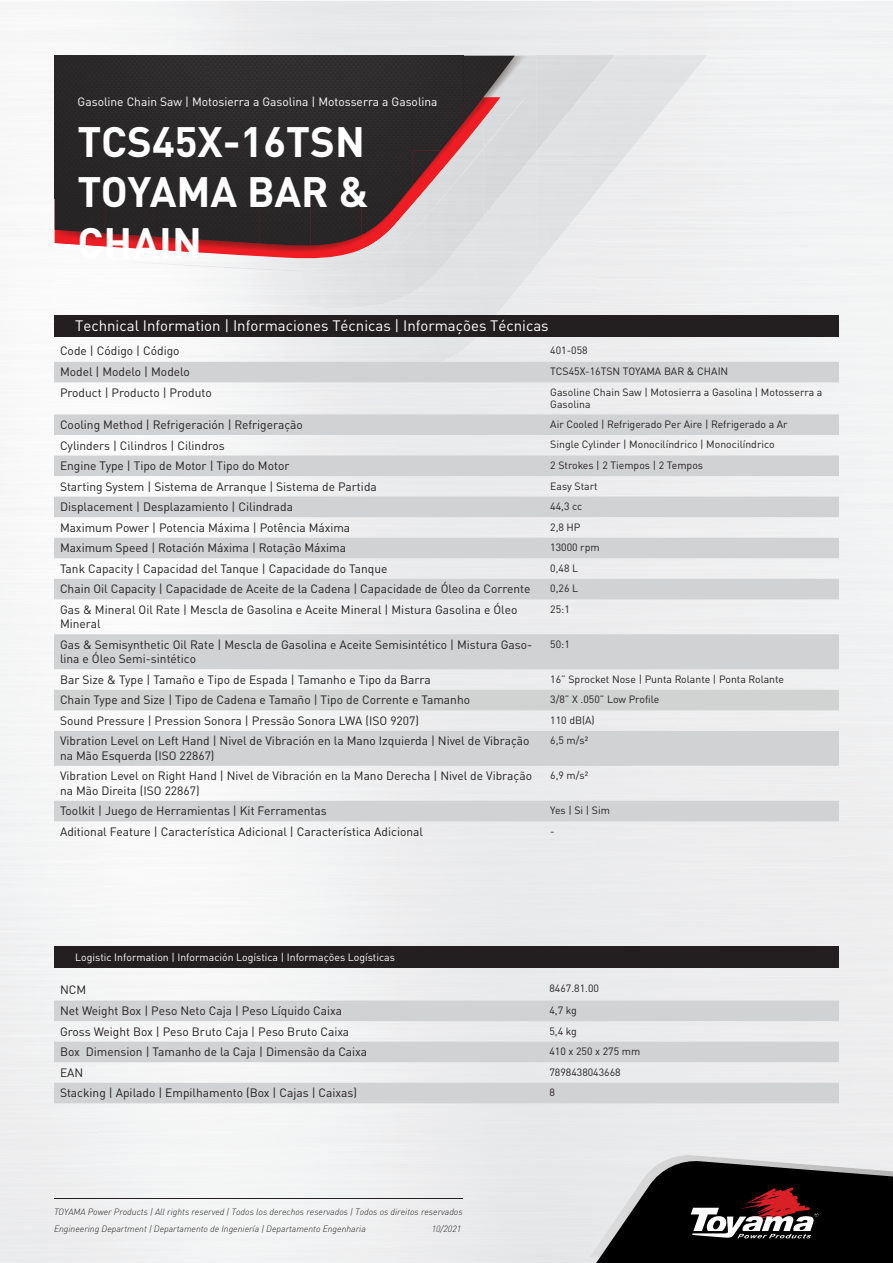
<style>
.page{position:relative;width:893px;height:1263px;background:#fff}
.page>*{position:absolute;margin:0;border:0;box-sizing:border-box;transform-origin:0 0}
.t1{font:700 42px/50.4px "DIN Pro";color:#fff;text-align:justify}
.t2{font:15px "DIN Pro";color:#fff}
.t3{font:12px/14.4px "DIN Pro";color:#231f20}
.t4{font:12px "DIN Pro";color:#fff}
.t5{font:10.5px/12.6px "DIN Pro";color:#231f20}
.t6{font:10.5px "DIN Pro";color:#fff}
.t7{font:italic 300 9px "DIN Pro";color:#231f20}
</style>
<div class="page">
<img style="left:0;top:1px;width:893px;height:104px">
<img style="left:0;top:105px;width:99px;height:1158px">
<div style="left:596px;top:105px;width:297px;height:1050px;background:#eeeff0"></div>
<div style="left:546px;top:215px;width:50px;height:1048px;background:#e9eaeb"></div>
<div style="left:496px;top:336px;width:50px;height:927px;background:#e8e9ea"></div>
<div style="left:447px;top:336px;width:49px;height:927px;background:#eaeaeb"></div>
<div style="left:99px;top:821px;width:198px;height:442px;background:#f5f5f6"></div>
<div style="left:397px;top:821px;width:50px;height:442px;background:#ececee"></div>
<div style="left:297px;top:821px;width:100px;height:442px;background:#f1f1f2"></div>
<img style="left:589px;top:1155px;width:304px;height:103px">
<img style="left:574px;top:55px;width:133px;height:53px">
<img style="left:537px;top:107px;width:121px;height:108px">
<svg style="left:657px;top:107px;width:8px;height:10px"></svg>
<img style="left:406px;top:214px;width:151px;height:101px">
<img style="left:557px;top:214px;width:21px;height:27px">
<img style="left:55px;top:294px;width:351px;height:68px">
<div style="left:406px;top:336px;width:85px;height:26px;background:#e4e5e6"></div>
<img style="left:55px;top:55px;width:560px;height:51px">
<img style="left:55px;top:271px;width:44px;height:23px">
<img style="left:537px;top:105px;width:37px;height:46px">
<img style="left:105px;top:260px;width:349px;height:48px">
<div style="left:484px;top:216px;width:53px;height:36px;background:#e1e2e4"></div>
<img style="left:484px;top:56px;width:53px;height:160px">
<div style="left:434px;top:159px;width:50px;height:93px;background:#dadbdd"></div>
<img style="left:483px;top:153px;width:17px;height:6px">
<img style="left:434px;top:207px;width:17px;height:9px">
<img style="left:352px;top:243px;width:37px;height:9px">
<img style="left:56px;top:243px;width:296px;height:9px">
<img style="left:55px;top:252px;width:335px;height:19px">
<img style="left:483px;top:97px;width:42px;height:56px">
<div style="left:389px;top:207px;width:45px;height:45px;background:#dcdddf"></div>
<svg style="left:596px;top:1159px;width:297px;height:104px;background:#3e3839"></svg>
<img style="left:402px;top:103px;width:81px;height:104px">
<div style="left:55px;top:56px;width:460px;height:47px;background:#2e2b2c"></div>
<div style="left:55px;top:103px;width:409px;height:48px;background:#2c292a"></div>
<img style="left:464px;top:103px;width:15px;height:19px">
<div style="left:55px;top:151px;width:358px;height:47px;background:#2a2728"></div>
<img style="left:413px;top:151px;width:28px;height:35px">
<div style="left:55px;top:198px;width:51px;height:35px;background:#272425"></div>
<div style="left:106px;top:198px;width:51px;height:39px;background:#282526"></div>
<div style="left:157px;top:198px;width:51px;height:42px;background:#282526"></div>
<div style="left:208px;top:198px;width:51px;height:45px;background:#282627"></div>
<div style="left:259px;top:198px;width:103px;height:47px;background:#292627"></div>
<img style="left:361px;top:198px;width:41px;height:37px">
<hr style="left:54px;top:1198px;width:409px;height:1px;background:#231f20">
<div style="left:54px;top:947px;width:785px;height:21px;background:#231f20"></div>
<svg style="left:54px;top:362px;width:785px;height:459px"></svg>
<div style="left:54px;top:690px;width:785px;height:20px;background:#d1d2d2"></div>
<svg style="left:54px;top:1000px;width:785px;height:103px;fill:#d1d2d4"></svg>
<div style="left:54px;top:315px;width:785px;height:21px;background:#231f20"></div>
<p class="t4" style="left:78px;top:93px;width:361px">Gasoline Chain Saw | Motosierra a Gasolina | Motosserra a Gasolina</p>
<h1 class="t1" style="left:78px;top:111px;width:293px">TCS45X-16TSN TOYAMA BAR &amp; CHAIN</h1>
<p class="t2" style="left:75px;top:314px;width:475px">Technical Information | Informaciones Técnicas | Informações Técnicas</p>
<p class="t3" style="left:60px;top:342px;width:121px">Code | Código | Código</p>
<p class="t5" style="left:550px;top:343px;width:39px">401-058</p>
<p class="t3" style="left:60px;top:364px;width:131px">Model | Modelo | Modelo</p>
<p class="t5" style="left:550px;top:364px;width:180px">TCS45X-16TSN TOYAMA BAR &amp; CHAIN</p>
<p class="t3" style="left:60px;top:384px;width:153px">Product | Producto | Produto</p>
<p class="t5" style="left:550px;top:385px;width:274px">Gasoline Chain Saw | Motosierra a Gasolina | Motosserra a<br>Gasolina</p>
<p class="t3" style="left:60px;top:416px;width:244px">Cooling Method | Refrigeración | Refrigeração</p>
<p class="t5" style="left:550px;top:417px;width:239px">Air Cooled | Refrigerado Per Aire | Refrigerado a Ar</p>
<p class="t3" style="left:60px;top:437px;width:166px">Cylinders | Cilindros | Cilindros</p>
<p class="t5" style="left:550px;top:437px;width:226px">Single Cylinder | Monocilíndrico | Monocilíndrico</p>
<p class="t3" style="left:60px;top:457px;width:231px">Engine Type | Tipo de Motor | Tipo do Motor</p>
<p class="t5" style="left:550px;top:458px;width:154px">2 Strokes | 2 Tiempos | 2 Tempos</p>
<p class="t3" style="left:60px;top:478px;width:318px">Starting System | Sistema de Arranque | Sistema de Partida</p>
<p class="t5" style="left:550px;top:478px;width:49px">Easy Start</p>
<p class="t3" style="left:60px;top:498px;width:235px">Displacement | Desplazamiento | Cilindrada</p>
<p class="t5" style="left:550px;top:499px;width:33px">44,3 cc</p>
<p class="t3" style="left:60px;top:519px;width:292px">Maximum Power | Potencia Máxima | Potência Máxima</p>
<p class="t5" style="left:550px;top:519px;width:32px">2,8 HP</p>
<p class="t3" style="left:60px;top:539px;width:288px">Maximum Speed | Rotación Máxima | Rotação Máxima</p>
<p class="t5" style="left:550px;top:540px;width:51px">13000 rpm</p>
<p class="t3" style="left:60px;top:560px;width:329px">Tank Capacity | Capacidad del Tanque | Capacidade do Tanque</p>
<p class="t5" style="left:550px;top:561px;width:29px">0,48 L</p>
<p class="t3" style="left:60px;top:581px;width:472px">Chain Oil Capacity | Capacidade de Aceite de la Cadena | Capacidade de Óleo da Corrente</p>
<p class="t5" style="left:550px;top:581px;width:29px">0,26 L</p>
<p class="t3" style="left:60px;top:601px;width:459px">Gas &amp; Mineral Oil Rate | Mescla de Gasolina e Aceite Mineral | Mistura Gasolina e Óleo<br>Mineral</p>
<p class="t5" style="left:550px;top:602px;width:21px">25:1</p>
<p class="t3" style="left:60px;top:636px;width:474px">Gas &amp; Semisynthetic Oil Rate | Mescla de Gasolina e Aceite Semisintético | Mistura Gaso&shy;lina e Óleo Semi-sintético</p>
<p class="t5" style="left:550px;top:637px;width:21px">50:1</p>
<p class="t3" style="left:60px;top:671px;width:372px">Bar Size &amp; Type | Tamaño e Tipo de Espada | Tamanho e Tipo da Barra</p>
<p class="t5" style="left:550px;top:672px;width:235px">16” Sprocket Nose | Punta Rolante | Ponta Rolante</p>
<p class="t3" style="left:60px;top:692px;width:412px">Chain Type and Size | Tipo de Cadena e Tamaño | Tipo de Corrente e Tamanho</p>
<p class="t5" style="left:550px;top:692px;width:111px">3/8” X .050” Low Profile</p>
<p class="t3" style="left:60px;top:712px;width:360px">Sound Pressure | Pression Sonora | Pressão Sonora LWA (ISO 9207)</p>
<p class="t5" style="left:550px;top:713px;width:46px">110 dB(A)</p>
<p class="t3" style="left:60px;top:733px;width:471px">Vibration Level on Left Hand | Nivel de Vibración en la Mano Izquierda | Nivel de Vibração na Mão Esquerda (ISO 22867)</p>
<p class="t5" style="left:550px;top:733px;width:39px">6,5 m/s²</p>
<p class="t3" style="left:60px;top:768px;width:474px">Vibration Level on Right Hand | Nivel de Vibración en la Mano Derecha | Nivel de Vibração na Mão Direita (ISO 22867)</p>
<p class="t5" style="left:550px;top:768px;width:39px">6,9 m/s²</p>
<p class="t3" style="left:60px;top:803px;width:268px">Toolkit | Juego de Herramientas | Kit Ferramentas</p>
<p class="t5" style="left:550px;top:803px;width:61px">Yes | Si | Sim</p>
<p class="t3" style="left:60px;top:823px;width:364px">Aditional Feature | Característica Adicional | Característica Adicional</p>
<p class="t5" style="left:550px;top:824px;width:6px">-</p>
<p class="t6" style="left:75px;top:949px;width:321px">Logistic Information | Información Logística | Informações Logísticas</p>
<p class="t3" style="left:60px;top:981px;width:28px">NCM</p>
<p class="t5" style="left:549px;top:981px;width:51px">8467.81.00</p>
<p class="t3" style="left:60px;top:1002px;width:284px">Net Weight Box | Peso Neto Caja | Peso Líquido Caixa</p>
<p class="t5" style="left:549px;top:1003px;width:29px">4,7 kg</p>
<p class="t3" style="left:60px;top:1023px;width:291px">Gross Weight Box | Peso Bruto Caja | Peso Bruto Caixa</p>
<p class="t5" style="left:549px;top:1023px;width:29px">5,4 kg</p>
<p class="t3" style="left:60px;top:1043px;width:309px">Box Dimension | Tamanho de la Caja | Dimensão da Caixa</p>
<p class="t5" style="left:549px;top:1044px;width:92px">410 x 250 x 275 mm</p>
<p class="t3" style="left:60px;top:1064px;width:25px">EAN</p>
<p class="t5" style="left:549px;top:1064px;width:73px">7898438043668</p>
<p class="t3" style="left:60px;top:1084px;width:298px">Stacking | Apilado | Empilhamento (Box | Cajas | Caixas)</p>
<p class="t5" style="left:549px;top:1085px;width:7px">8</p>
<p class="t7" style="left:54px;top:1205px;width:410px">TOYAMA Power Products | All rights reserved | Todos los derechos reservados | Todos os direitos reservados</p>
<p class="t7" style="left:54px;top:1222px;width:313px">Engineering Department | Departamento de Ingeniería | Departamento Engenharia</p>
<p class="t7" style="left:432px;top:1222px;width:31px">10/2021</p>
</div>
